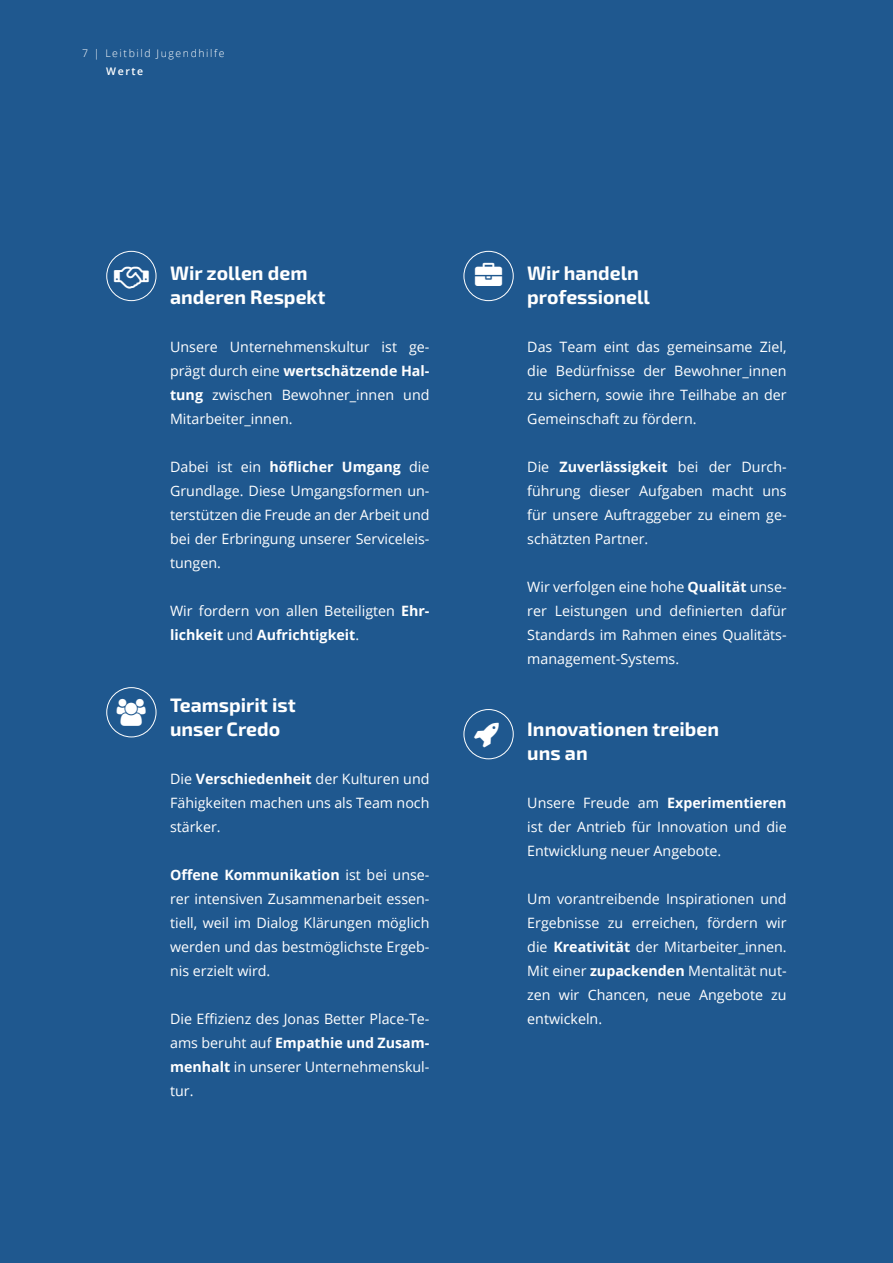
<style>
.page{position:relative;width:893px;height:1263px;background:#1f588f}
.page>*{position:absolute;margin:0;border:0;box-sizing:border-box;transform-origin:0 0}
.t1{font:700 19.5px/24px "Exo 2";color:#fff}
.t2{font:14.25px/24px "Open Sans";color:#fff;text-align:justify}
.t3{font:300 10.5px "Open Sans";letter-spacing:.15em;color:#fff}
.t4{font:600 10.5px "Open Sans";letter-spacing:.15em;color:#fff}
.s1{font-weight:700}
</style>
<div class="page">
<div style="left:106px;top:687px;width:50px;height:50px;border:1px solid #fff;border-radius:50%"></div>
<div style="left:463px;top:709px;width:51px;height:50px;border:1px solid #fff;border-radius:50%"></div>
<div style="left:106px;top:251px;width:50px;height:50px;border:1px solid #fff;border-radius:50%"></div>
<div style="left:463px;top:251px;width:51px;height:50px;border:1px solid #fff;border-radius:50%"></div>
<p class="t3" style="left:82px;top:49px;width:144px">7 | Leitbild Jugendhilfe</p>
<p class="t4" style="left:106px;top:67px;width:38px">Werte</p>
<h1 class="t1" style="left:170px;top:261px;width:157px">Wir zollen dem anderen Respekt</h1>
<p class="t2" style="left:170px;top:334px;width:261px">Unsere Unternehmenskultur ist ge&shy;prägt durch eine <span class="s1">wertschätzende Hal&shy;tung</span> zwischen Bewohner_innen und Mitarbeiter_innen.</p>
<p class="t2" style="left:170px;top:454px;width:261px">Dabei ist ein <span class="s1">höflicher Umgang</span> die Grundlage. Diese Umgangsformen un&shy;terstützen die Freude an der Arbeit und bei der Erbringung unserer Serviceleis&shy;tungen.</p>
<p class="t2" style="left:170px;top:598px;width:261px">Wir fordern von allen Beteiligten <span class="s1">Ehr&shy;lichkeit</span> und <span class="s1">Aufrichtigkeit</span>.</p>
<h1 class="t1" style="left:170px;top:693px;width:127px">Teamspirit ist unser Credo</h1>
<p class="t2" style="left:170px;top:766px;width:261px">Die <span class="s1">Verschiedenheit</span> der Kulturen und Fähigkeiten machen uns als Team noch stärker.</p>
<p class="t2" style="left:170px;top:862px;width:261px"><span class="s1">Offene Kommunikation</span> ist bei unse&shy;rer intensiven Zusammenarbeit essen&shy;tiell, weil im Dialog Klärungen möglich werden und das bestmöglichste Ergeb&shy;nis erzielt wird.</p>
<p class="t2" style="left:170px;top:1006px;width:261px">Die Effizienz des Jonas Better Place-Te&shy;ams beruht auf <span class="s1">Empathie und Zusam&shy;menhalt</span> in unserer Unternehmenskul&shy;tur.</p>
<h1 class="t1" style="left:527px;top:261px;width:124px">Wir handeln professionell</h1>
<p class="t2" style="left:527px;top:334px;width:261px">Das Team eint das gemeinsame Ziel, die Bedürfnisse der Bewohner_innen zu sichern, sowie ihre Teilhabe an der Gemeinschaft zu fördern.</p>
<p class="t2" style="left:527px;top:454px;width:261px">Die <span class="s1">Zuverlässigkeit</span> bei der Durch&shy;führung dieser Aufgaben macht uns für unsere Auftraggeber zu einem ge&shy;schätzten Partner.</p>
<p class="t2" style="left:527px;top:574px;width:261px">Wir verfolgen eine hohe <span class="s1">Qualität</span> unse&shy;rer Leistungen und definierten dafür Standards im Rahmen eines Qualitäts&shy;management-Systems.</p>
<h1 class="t1" style="left:527px;top:717px;width:193px">Innovationen treiben uns an</h1>
<p class="t2" style="left:527px;top:790px;width:261px">Unsere Freude am <span class="s1">Experimentieren </span>ist der Antrieb für Innovation und die Entwicklung neuer Angebote.</p>
<p class="t2" style="left:527px;top:886px;width:261px">Um vorantreibende Inspirationen und Ergebnisse zu erreichen, fördern wir die <span class="s1">Kreativität</span> der Mitarbeiter_innen.<br>Mit einer <span class="s1">zupackenden</span> Mentalität nut&shy;zen wir Chancen, neue Angebote zu entwickeln.</p>
</div>
